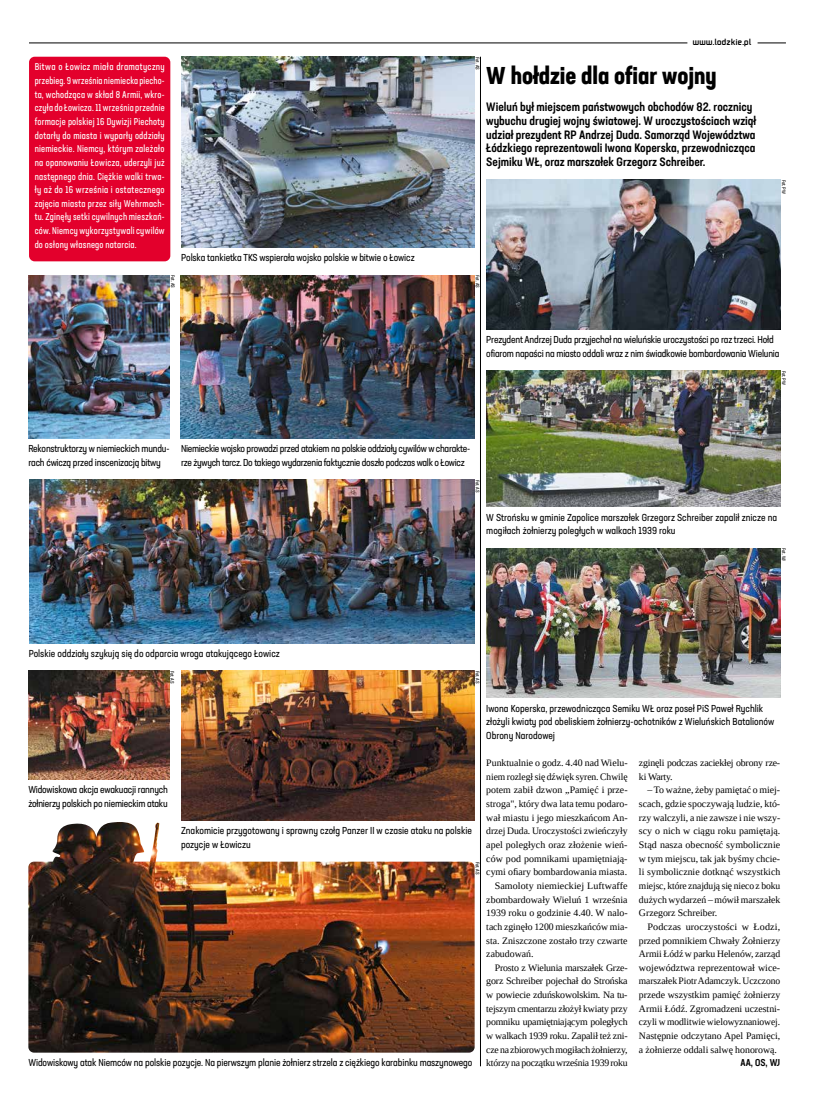
<style>
.page{position:relative;width:820px;height:1106px;background:#fff}
.page>*{position:absolute;margin:0;border:0;box-sizing:border-box;transform-origin:0 0}
.t1{font:700 condensed 24px "Neusa Next Std";color:#000}
.t2{font:500 condensed 12px/13.6px "Neusa Next Std";color:#000}
.t3{font:condensed 10px/13.6px "Neusa Next Std";letter-spacing:-.01em;color:#000}
.t4{font:condensed 10px/13.6px "Neusa Next Std";letter-spacing:-.03em;color:#000}
.t5{font:9.8px/13.6px "Tinos";color:#000;text-align:justify}
.t6{font:9.8px/13.6px "Neusa Next Std Compact";letter-spacing:.02em;color:#fff;text-align:justify}
.t7{font:9.8px/13.6px "Tinos";letter-spacing:-.02em;color:#000}
.t8{font:9.8px "Tinos";letter-spacing:-.025em;color:#000}
.t9{font:500 condensed 9.8px "Neusa Next Std";color:#000}
.t10{font:9px "lodzer";color:#000}
.t11{font:condensed 5px "Neusa Next Std";color:#000}
</style>
<div class="page">
<hr style="left:0;top:43px;width:785px;height:1px;background:#000">
<hr style="left:687px;top:40px;width:70px;height:4px;background:#fff">
<div style="left:0;top:29px;width:28px;height:28px;background:#fff"></div>
<img style="left:486px;top:548px;width:294px;height:150px">
<div style="left:29px;top:57px;width:141px;height:204px;background:#e3002c;border-radius:6px"></div>
<img style="left:181px;top:57px;width:294px;height:191px">
<img style="left:28px;top:275px;width:142px;height:164px">
<img style="left:181px;top:275px;width:293px;height:164px">
<img style="left:29px;top:479px;width:445px;height:164px">
<img style="left:181px;top:670px;width:294px;height:150px">
<img style="left:28px;top:670px;width:142px;height:109px">
<img style="left:28px;top:861px;width:446px;height:191px">
<hr style="left:480px;top:57px;width:1px;height:1009px;background:#000">
<img style="left:28px;top:822px;width:131px;height:75px">
<img style="left:486px;top:179px;width:294px;height:150px">
<img style="left:486px;top:370px;width:294px;height:137px">
<p class="t6" style="left:35px;top:60px;width:131px">Bitwa o Łowicz miała dramatyczny przebieg. 9 września niemiecka piecho&shy;ta, wchodząca w skład 8 Armii, wkro&shy;czyła do Łowicza. 11 września przednie formacje polskiej 16 Dywizji Piechoty dotarły do miasta i wyparły oddziały niemieckie. Niemcy, którym zależało na opanowaniu Łowicza, uderzyli już następnego dnia. Ciężkie walki trwa&shy;ły aż do 16 września i ostatecznego zajęcia miasta przez siły Wehrmach&shy;tu. Zginęły setki cywilnych mieszkań&shy;ców. Niemcy wykorzystywali cywilów do osłony własnego natarcia.</p>
<p class="t3" style="left:181px;top:251px;width:235px">Polska tankietka TKS wspierała wojsko polskie w bitwie o Łowicz</p>
<p class="t11" style="left:176px;top:275px;width:14px;rotate:90deg">Fot. AS</p>
<p class="t10" style="left:692px;top:37px;width:60px">www.lodzkie.pl</p>
<p class="t11" style="left:480px;top:57px;width:14px;rotate:90deg">Fot. AS</p>
<h1 class="t1" style="left:486px;top:60px;width:232px">W hołdzie dla ofiar wojny</h1>
<p class="t2" style="left:486px;top:100px;width:271px">Wieluń był miejscem państwowych obchodów 82. rocznicy wybuchu drugiej wojny światowej. W uroczystościach wziął udział prezydent RP Andrzej Duda. Samorząd Województwa Łódzkiego reprezentowali Iwona Koperska, przewodnicząca Sejmiku WŁ, oraz marszałek Grzegorz Schreiber.</p>
<p class="t11" style="left:786px;top:179px;width:16px;rotate:90deg">Fot. PW</p>
<p class="t11" style="left:480px;top:275px;width:14px;rotate:90deg">Fot. AS</p>
<p class="t3" style="left:486px;top:333px;width:294px">Prezydent Andrzej Duda przyjechał na wieluńskie uroczystości po raz trzeci. Hołd ofiarom napaści na miasto oddali wraz z nim świadkowie bombardowania Wielunia</p>
<p class="t11" style="left:786px;top:370px;width:16px;rotate:90deg">Fot. PW</p>
<p class="t3" style="left:28px;top:442px;width:142px">Rekonstruktorzy w niemieckich mundu&shy;rach ćwiczą przed inscenizacją bitwy</p>
<p class="t4" style="left:181px;top:442px;width:290px">Niemieckie wojsko prowadzi przed atakiem na polskie oddziały cywilów w charakte&shy;rze żywych tarcz. Do takiego wydarzenia faktycznie doszło podczas walk o Łowicz</p>
<p class="t11" style="left:480px;top:479px;width:14px;rotate:90deg">Fot. AS</p>
<p class="t3" style="left:486px;top:510px;width:292px">W Strońsku w gminie Zapolice marszałek Grzegorz Schreiber zapalił znicze na mogiłach żołnierzy poległych w walkach 1939 roku</p>
<p class="t11" style="left:786px;top:548px;width:15px;rotate:90deg">Fot. WJ</p>
<p class="t3" style="left:29px;top:646px;width:252px">Polskie oddziały szykują się do odparcia wroga atakującego Łowicz</p>
<p class="t11" style="left:175px;top:670px;width:14px;rotate:90deg">Fot. AS</p>
<p class="t11" style="left:480px;top:670px;width:14px;rotate:90deg">Fot. AS</p>
<p class="t3" style="left:486px;top:701px;width:289px">Iwona Koperska, przewodnicząca Semiku WŁ oraz poseł PiS Paweł Rychlik złożyli kwiaty pod obeliskiem żołnierzy-ochotników z Wieluńskich Batalionów<br>Obrony Narodowej</p>
<p class="t5" style="left:486px;top:756px;width:143px">Punktualnie o godz. 4.40 nad Wielu-</p>
<p class="t5" style="left:486px;top:769px;width:143px">niem rozległ się dźwięk syren. Chwilę</p>
<p class="t5" style="left:486px;top:783px;width:143px">potem zabił dzwon „Pamięć i prze-</p>
<p class="t5" style="left:486px;top:797px;width:143px">stroga", który dwa lata temu podaro-</p>
<p class="t5" style="left:486px;top:810px;width:143px">wał miastu i jego mieszkańcom An-</p>
<p class="t5" style="left:486px;top:824px;width:143px">drzej Duda. Uroczystości zwieńczyły</p>
<p class="t5" style="left:486px;top:838px;width:143px">apel poległych oraz złożenie wień-</p>
<p class="t5" style="left:486px;top:851px;width:143px">ców pod pomnikami upamiętniają-</p>
<p class="t5" style="left:486px;top:865px;width:142px">cymi ofiary bombardowania miasta.</p>
<p class="t5" style="left:494px;top:878px;width:134px">Samoloty niemieckiej Luftwaffe</p>
<p class="t5" style="left:486px;top:892px;width:143px">zbombardowały Wieluń 1 września</p>
<p class="t5" style="left:486px;top:906px;width:143px">1939 roku o godzinie 4.40. W nalo-</p>
<p class="t5" style="left:486px;top:919px;width:143px">tach zginęło 1200 mieszkańców mia-</p>
<p class="t5" style="left:486px;top:933px;width:143px">sta. Zniszczone zostało trzy czwarte</p>
<p class="t5" style="left:486px;top:947px;width:49px">zabudowań.</p>
<p class="t7" style="left:494px;top:960px;width:134px">Prosto z Wielunia marszałek Grze-</p>
<p class="t5" style="left:486px;top:974px;width:143px">gorz Schreiber pojechał do Strońska</p>
<p class="t7" style="left:486px;top:988px;width:143px">w powiecie zduńskowolskim. Na tu-</p>
<p class="t7" style="left:486px;top:1001px;width:143px">tejszym cmentarzu złożył kwiaty przy</p>
<p class="t7" style="left:486px;top:1015px;width:143px">pomniku upamiętniającym poległych</p>
<p class="t7" style="left:486px;top:1028px;width:143px">w walkach 1939 roku. Zapalił też zni-</p>
<p class="t8" style="left:486px;top:1043px;width:143px">cze na zbiorowych mogiłach żołnierzy,</p>
<p class="t8" style="left:486px;top:1056px;width:143px">którzy na początku września 1939 roku</p>
<p class="t3" style="left:28px;top:783px;width:141px">Widowiskowa akcja ewakuacji rannych żołnierzy polskich po niemieckim ataku</p>
<p class="t3" style="left:181px;top:824px;width:292px">Znakomicie przygotowany i sprawny czołg Panzer II w czasie ataku na polskie pozycje w Łowiczu</p>
<p class="t11" style="left:480px;top:861px;width:14px;rotate:90deg">Fot. AS</p>
<p class="t3" style="left:28px;top:1055px;width:445px">Widowiskowy atak Niemców na polskie pozycje. Na pierwszym planie żołnierz strzela z ciężkiego karabinku maszynowego</p>
<p class="t7" style="left:638px;top:756px;width:143px">zginęli podczas zaciekłej obrony rze&shy;ki Warty.</p>
<p class="t5" style="left:638px;top:783px;width:143px;text-indent:9px">– To ważne, żeby pamiętać o miej&shy;scach, gdzie spoczywają ludzie, któ&shy;rzy walczyli, a nie zawsze i nie wszy&shy;scy o nich w ciągu roku pamiętają.<br>Stąd nasza obecność symbolicznie w tym miejscu, tak jak byśmy chcie&shy;li symbolicznie dotknąć wszystkich miejsc, które znajdują się nieco z boku dużych wydarzeń – mówił marszałek Grzegorz Schreiber.</p>
<p class="t5" style="left:638px;top:919px;width:143px;text-indent:9px">Podczas uroczystości w Łodzi, przed pomnikiem Chwały Żołnierzy Armii Łódź w parku Helenów, zarząd województwa reprezentował wice&shy;marszałek Piotr Adamczyk. Uczczono przede wszystkim pamięć żołnierzy Armii Łódź. Zgromadzeni uczestni&shy;czyli w modlitwie wielowyznaniowej.<br>Następnie odczytano Apel Pamięci, a żołnierze oddali salwę honorową.</p>
<p class="t9" style="left:740px;top:1056px;width:41px">AA, OS, WJ</p>
</div>
